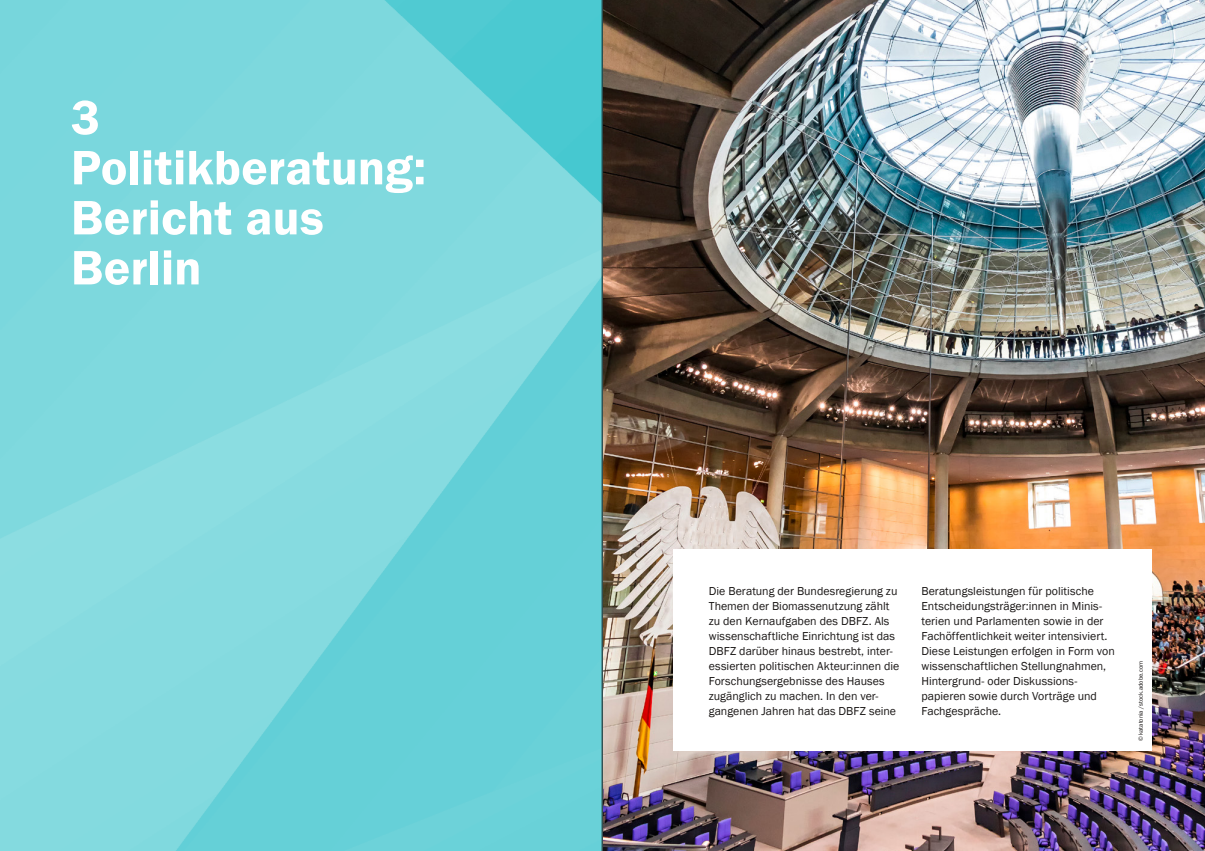
<style>
.page{position:relative;width:1205px;height:851px;background:#fff}
.page>*{position:absolute;margin:0;border:0;box-sizing:border-box;transform-origin:0 0}
.neu_Ü0{font:600 50px/50px "Franklin Gothic";color:#fff}
.neu_Text{font:11.88px/15px "Franklin Gothic";color:#1a1716}
.neu_BN{font:6.25px "Franklin Gothic";color:#1a1716}
</style>
<div class="page">
<img style="left:0;top:0;width:1205px;height:850px">
<div style="left:673px;top:549px;width:479px;height:201px;background:#fff"></div>
<hr style="left:602px;top:0;width:1px;height:850px;background:#1a1716">
<p class="neu_Ü0" style="left:71px;top:93px;width:357px">3<br>Politikberatung:<br>Bericht aus<br>Berlin</p>
<p class="neu_Text" style="left:709px;top:583px;width:192px">Die Beratung der Bundesregierung zu Themen der Biomassenutzung zählt zu den Kernaufgaben des DBFZ. Als wissenschaftliche Einrichtung ist das DBFZ darüber hinaus bestrebt, inter&shy;essierten politischen Akteur:innen die Forschungsergebnisse des Hauses zugänglich zu machen. In den ver&shy;gangenen Jahren hat das DBFZ seine</p>
<p class="neu_Text" style="left:921px;top:583px;width:195px">Beratungsleistungen für politische Entscheidungsträger:innen in Minis&shy;terien und Parlamenten sowie in der Fachöffentlichkeit weiter intensiviert.<br>Diese Leistungen erfolgen in Form von wissenschaftlichen Stellungnahmen, Hintergrund- oder Diskussions&shy;papieren sowie durch Vorträge und Fachgespräche.</p>
<p class="neu_BN" style="left:1137px;top:741px;width:82px;rotate:-90deg">© katatonia/stock.adobe.com</p>
</div>
